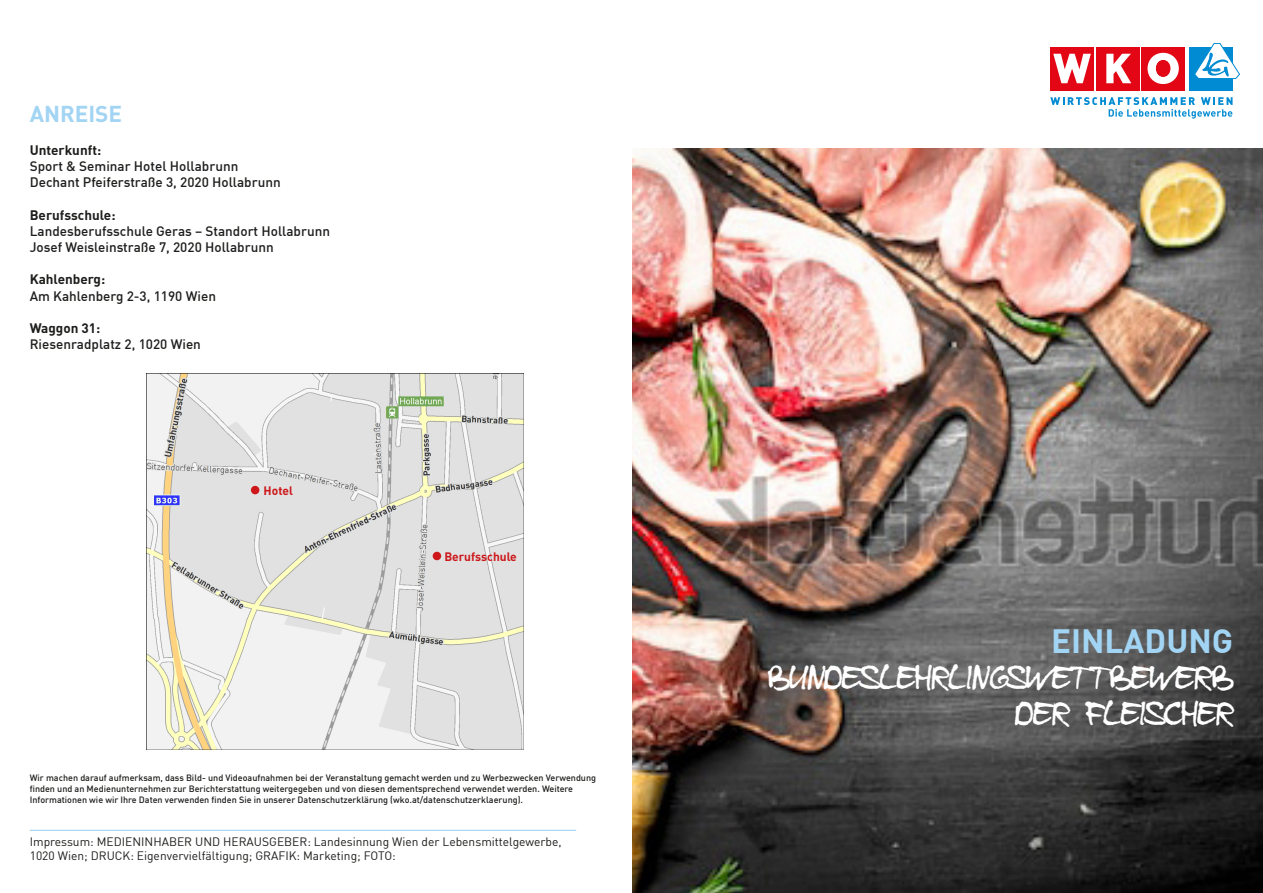
<style>
.page{position:relative;width:1263px;height:893px;background:#fff}
.page>*{position:absolute;margin:0;border:0;box-sizing:border-box;transform-origin:0 0}
.t1{font:700 33px "DIN";color:#a2d4f4}
.t2{font:30px/36px "blzee";color:#fff;text-align:right}
.t3{font:700 22.5px "DIN";color:#a2d4f4}
.t4{font:500 13.5px/16.2px "DIN";color:#1d1d1b}
.t5{font:700 13.5px "DIN";color:#1d1d1b}
.t6{font:12px/14.4px "DIN";color:#1d1d1b}
.t7{font:700 12px "DIN";color:#cd171a}
.t8{font:500 9px/10.8px "DIN";color:#1d1d1b}
</style>
<div class="page">
<img style="left:632px;top:149px;width:631px;height:744px">
<div style="left:1141px;top:47px;width:44px;height:44px;background:#e30614"></div>
<div style="left:1096px;top:47px;width:43px;height:44px;background:#e30614"></div>
<svg style="left:1106px;top:54px;width:25px;height:29px"></svg>
<div style="left:1050px;top:47px;width:44px;height:44px;background:#e30614"></div>
<svg style="left:1053px;top:54px;width:38px;height:29px"></svg>
<svg style="left:1147px;top:53px;width:32px;height:31px"></svg>
<div style="left:1156px;top:60px;width:14px;height:16px;background:#e30614;border-radius:50%"></div>
<div style="left:1156px;top:60px;width:14px;height:17px;border:1px solid #e30614;border-radius:50%"></div>
<div style="left:1189px;top:47px;width:43px;height:44px;background:#008bd2"></div>
<svg style="left:1050px;top:97px;width:182px;height:22px"></svg>
<svg style="left:1195px;top:43px;width:45px;height:36px"></svg>
<hr style="left:30px;top:830px;width:546px;height:1px;background:#a2d4f4">
<img style="left:147px;top:373px;width:376px;height:376px">
<div style="left:251px;top:486px;width:8px;height:8px;background:#cd171a;border-radius:50%"></div>
<div style="left:433px;top:552px;width:8px;height:8px;background:#cd171a;border-radius:50%"></div>
<h3 class="t3" style="left:30px;top:100px;width:94px">ANREISE</h3>
<h3 class="t5" style="left:30px;top:141px;width:73px">Unterkunft:</h3>
<h3 class="t4" style="left:30px;top:158px;width:252px">Sport &amp; Seminar Hotel Hollabrunn<br>Dechant Pfeiferstraße 3, 2020 Hollabrunn</h3>
<h3 class="t5" style="left:30px;top:206px;width:87px">Berufsschule:</h3>
<h3 class="t4" style="left:30px;top:222px;width:302px">Landesberufsschule Geras – Standort Hollabrunn<br>Josef Weisleinstraße 7, 2020 Hollabrunn</h3>
<h3 class="t5" style="left:30px;top:271px;width:77px">Kahlenberg:</h3>
<h3 class="t4" style="left:30px;top:287px;width:188px">Am Kahlenberg 2-3, 1190 Wien</h3>
<h3 class="t5" style="left:30px;top:319px;width:72px">Waggon 31:</h3>
<h3 class="t4" style="left:30px;top:336px;width:173px">Riesenradplatz 2, 1020 Wien</h3>
<h3 class="t7" style="left:264px;top:483px;width:31px">Hotel</h3>
<h3 class="t7" style="left:444px;top:549px;width:74px">Berufsschule</h3>
<p class="t8" style="left:30px;top:772px;width:568px">Wir machen darauf aufmerksam, dass Bild- und Videoaufnahmen bei der Veranstaltung gemacht werden und zu Werbezwecken Verwendung finden und an Medienunternehmen zur Berichterstattung weitergegeben und von diesen dementsprechend verwendet werden. Weitere<br>Informationen wie wir Ihre Daten verwenden finden Sie in unserer Datenschutzerklärung (wko.at/datenschutzerklaerung).</p>
<h3 class="t6" style="left:30px;top:834px;width:533px">Impressum: MEDIENINHABER UND HERAUSGEBER: Landesinnung Wien der Lebensmittelgewerbe,<br>1020 Wien; DRUCK: Eigenvervielfältigung; GRAFIK: Marketing; FOTO:</h3>
<h1 class="t1" style="left:1051px;top:619px;width:184px">EINLADUNG</h1>
<h2 class="t2" style="left:768px;top:664px;width:467px">BUNDESLEHRLINGSWETTBEWERB<br>DER FLEISCHER</h2>
</div>
